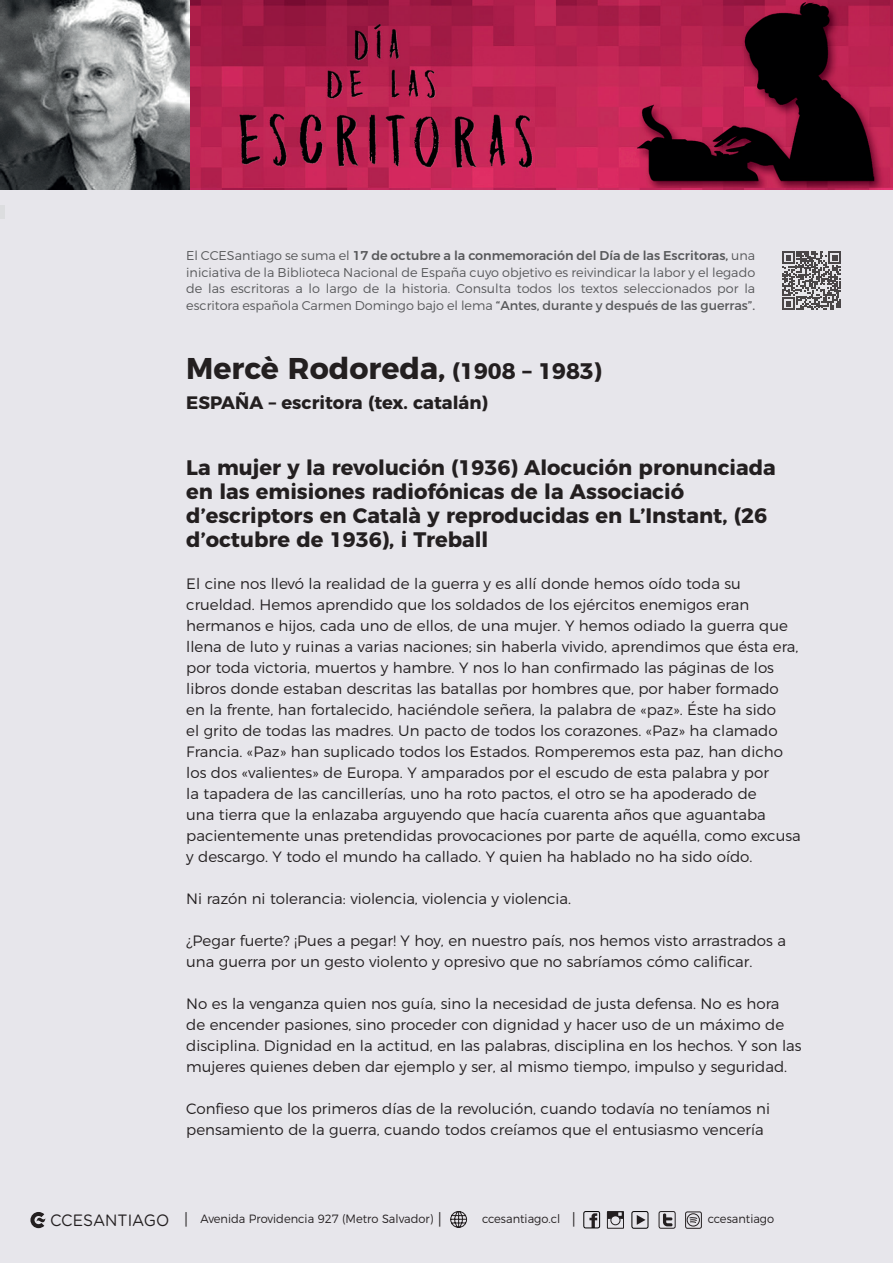
<style>
.page{position:relative;width:893px;height:1263px;background:#e7e6eb}
.page>*{position:absolute;margin:0;border:0;box-sizing:border-box;transform-origin:0 0}
.t1{font:700 30px "Montserrat";color:#231f20}
.t2{font:700 21px/24px "Montserrat";color:#231f20}
.t3{font:700 18px "Montserrat";color:#231f20}
.t4{font:16.35px "Gotham Rounded";color:#231f20;scale:.95 1}
.t5{font:300 15px/21px "Montserrat";color:#231f20}
.t6{font:300 12.75px/16.5px "Montserrat";color:#57585a;text-align:justify}
.t7{font:300 12px "Montserrat";color:#231f20;scale:.95 1}
.s1{font-weight:500}
.s2{font-weight:400}
.s3{font-size:22.5px}
.s4{font-family:"Arial";font-weight:400}
</style>
<div class="page">
<img style="left:173px;top:0;width:719px;height:190px">
<hr style="left:0;top:206px;width:4px;height:13px;background:#dcdddf">
<svg style="left:450px;top:1211px;width:17px;height:17px"></svg>
<svg style="left:663px;top:1213px;width:10px;height:13px"></svg>
<div style="left:659px;top:1211px;width:16px;height:17px;border:1px solid #231f20;border-radius:2px"></div>
<svg style="left:589px;top:1213px;width:8px;height:13px"></svg>
<div style="left:583px;top:1211px;width:17px;height:17px;border:1px solid #000;border-radius:2px"></div>
<svg style="left:607px;top:1211px;width:17px;height:18px"></svg>
<div style="left:632px;top:1211px;width:16px;height:17px;border:1px solid #000;border-radius:2px"></div>
<svg style="left:637px;top:1215px;width:9px;height:10px"></svg>
<div style="left:685px;top:1211px;width:17px;height:17px;border:1px solid #231f20;border-radius:2px"></div>
<div style="left:687px;top:1213px;width:13px;height:13px;border:1px solid #231f20;border-radius:50%"></div>
<svg style="left:689px;top:1217px;width:9px;height:6px"></svg>
<svg style="left:30px;top:1212px;width:15px;height:16px"></svg>
<svg style="left:782px;top:251px;width:59px;height:59px"></svg>
<img style="left:0;top:0;width:189px;height:189px">
<p class="t6" style="left:186px;top:246px;width:570px">El CCESantiago se suma el <span class="s1">17 de octubre a la conmemoración del Día de las Escritoras,</span> una iniciativa de la Biblioteca Nacional de España cuyo objetivo es reivindicar la labor y el legado de las escritoras a lo largo de la historia. Consulta todos los textos seleccionados por la escritora española Carmen Domingo bajo el lema <span class="s2">“Antes, durante y después de las guerras”.</span></p>
<h1 class="t1" style="left:186px;top:344px;width:417px">Mercè Rodoreda, <span class="s3">(1908 – 1983)</span></h1>
<p class="t3" style="left:186px;top:388px;width:303px">ESPAÑA – escritora (tex. catalán)</p>
<h2 class="t2" style="left:186px;top:454px;width:591px">La mujer y la revolución (1936) Alocución pronunciada en las emisiones radiofónicas de la Associació d’escriptors en Català y reproducidas en L’Instant, (26 d’octubre de 1936), i Treball</h2>
<p class="t5" style="left:186px;top:572px;width:616px">El cine nos llevó la realidad de la guerra y es allí donde hemos oído toda su crueldad. Hemos aprendido que los soldados de los ejércitos enemigos eran hermanos e hijos, cada uno de ellos, de una mujer. Y hemos odiado la guerra que llena de luto y ruinas a varias naciones; sin haberla vivido, aprendimos que ésta era, por toda victoria, muertos y hambre. Y nos lo han confirmado las páginas de los libros donde estaban descritas las batallas por hombres que, por haber formado en la frente, han fortalecido, haciéndole señera, la palabra de «paz». Éste ha sido<br>el grito de todas las madres. Un pacto de todos los corazones. «Paz» ha clamado Francia. «Paz» han suplicado todos los Estados. Romperemos esta paz, han dicho los dos «valientes» de Europa. Y amparados por el escudo de esta palabra y por<br>la tapadera de las cancillerías, uno ha roto pactos, el otro se ha apoderado de<br>una tierra que la enlazaba arguyendo que hacía cuarenta años que aguantaba pacientemente unas pretendidas provocaciones por parte de aquélla, como excusa y descargo. Y todo el mundo ha callado. Y quien ha hablado no ha sido oído.</p>
<p class="t5" style="left:186px;top:887px;width:386px">Ni razón ni tolerancia: violencia, violencia y violencia.</p>
<p class="t5" style="left:186px;top:929px;width:601px">¿Pegar fuerte? ¡Pues a pegar! Y hoy, en nuestro país, nos hemos visto arrastrados a una guerra por un gesto violento y opresivo que no sabríamos cómo calificar.</p>
<p class="t5" style="left:186px;top:992px;width:617px">No es la venganza quien nos guía, sino la necesidad de justa defensa. No es hora de encender pasiones, sino proceder con dignidad y hacer uso de un máximo de disciplina. Dignidad en la actitud, en las palabras, disciplina en los hechos. Y son las mujeres quienes deben dar ejemplo y ser, al mismo tiempo, impulso y seguridad.</p>
<p class="t5" style="left:186px;top:1097px;width:585px">Confieso que los primeros días de la revolución, cuando todavía no teníamos ni pensamiento de la guerra, cuando todos creíamos que el entusiasmo vencería</p>
<p class="t4" style="left:50px;top:1209px;width:149px">CCESANTIAGO <sup>│</sup></p>
<p class="t7" style="left:200px;top:1209px;width:258px">Avenida Providencia 927 (Metro Salvador) <span class="s4">│</span></p>
<p class="t7" style="left:482px;top:1209px;width:102px">ccesantiago.cl <span class="s4">│</span></p>
<p class="t7" style="left:708px;top:1209px;width:72px">ccesantiago</p>
</div>
